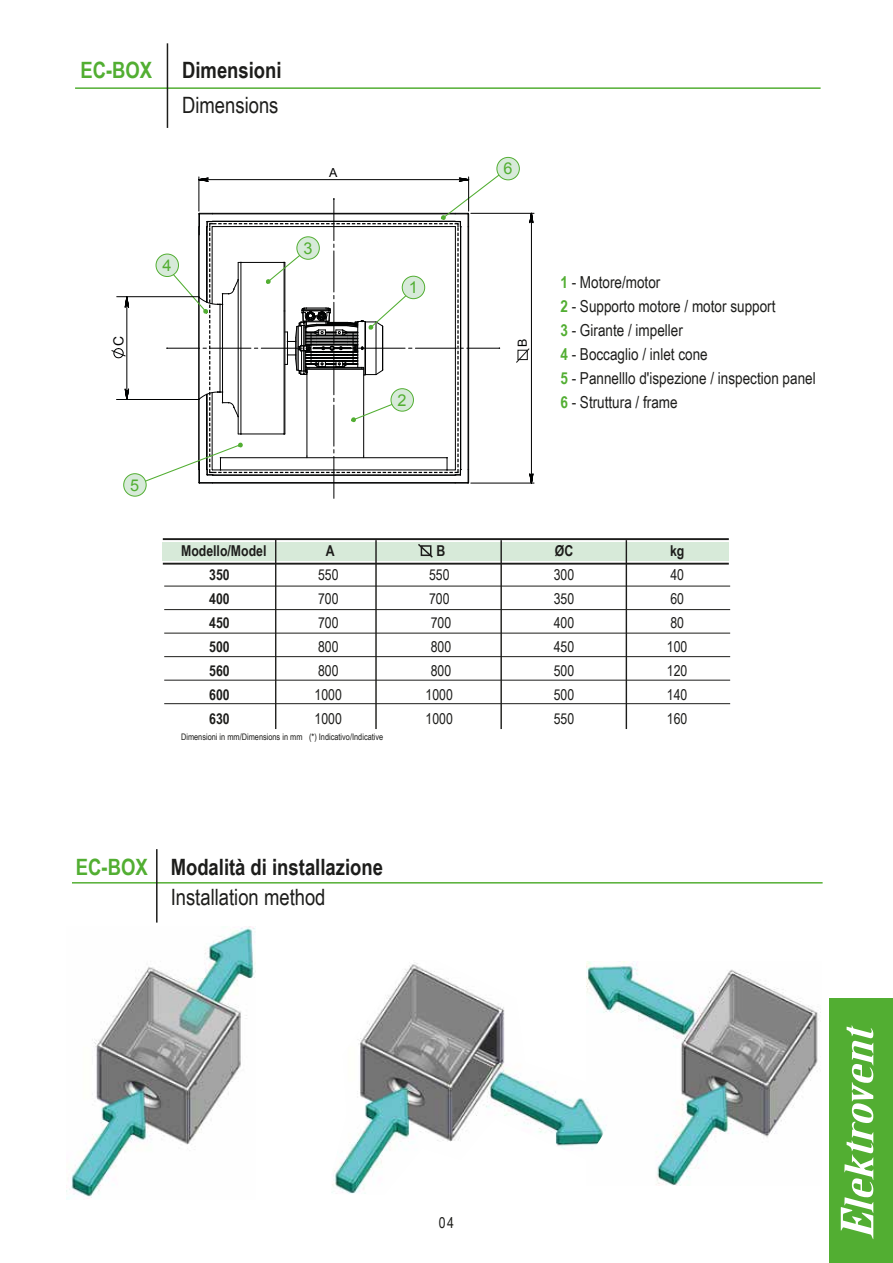
<style>
.page{position:relative;width:893px;height:1263px;background:#fff}
.page>*{position:absolute;margin:0;border:0;box-sizing:border-box;transform-origin:0 0}
.t1{font:700 22.5px/30px "Arial Narrow";color:#1d1d1b}
.t2{font:22.5px "Arial Narrow";color:#1d1d1b}
.t3{font:700 22.5px "Arial Narrow";color:#52ae32}
.t4{font:16.5px/24px "Arial Narrow";color:#1d1d1b}
.t5{font:16.35px "Arial";color:#52ae32}
.t6{font:15px "Arial Narrow";color:#1d1d1b}
.t7{font:700 15px "Arial Narrow";color:#1d1d1b}
.t8{font:13.8px "Arial";color:#000101}
.t9{font:12.45px "Arial";color:#000101}
.t10{font:9px "Arial Narrow";color:#1d1d1b}
.s1{font-weight:700;color:#52ae32}
.s2{color:#52ae32}
.s3{font-weight:400}
</style>
<div class="page">
<hr style="left:75px;top:87px;width:746px;height:2px;background:#52ae32">
<hr style="left:167px;top:43px;width:1px;height:85px;background:#1d1d1b">
<div style="left:829px;top:998px;width:64px;height:265px;background:#52ae32"></div>
<svg style="left:841px;top:1025px;width:32px;height:214px"></svg>
<img style="left:67px;top:927px;width:189px;height:272px">
<img style="left:607px;top:961px;width:214px;height:224px">
<hr style="left:72px;top:882px;width:751px;height:1px;background:#52ae32">
<hr style="left:156px;top:849px;width:2px;height:73px;background:#1d1d1b">
<hr style="left:334px;top:456px;width:1px;height:42px;background:#000101">
<hr style="left:471px;top:483px;width:63px;height:1px;background:#000101">
<hr style="left:471px;top:213px;width:63px;height:1px;background:#000101">
<hr style="left:531px;top:213px;width:1px;height:270px;background:#000101">
<svg style="left:529px;top:471px;width:5px;height:13px"></svg>
<svg style="left:528px;top:213px;width:6px;height:14px"></svg>
<div style="left:497px;top:157px;width:22px;height:23px;background:#d7ead9;border-radius:50%"></div>
<div style="left:497px;top:157px;width:23px;height:23px;border:1px solid #52ae32;border-radius:50%"></div>
<div style="left:124px;top:474px;width:22px;height:22px;background:#d7ead9;border-radius:50%"></div>
<div style="left:123px;top:473px;width:23px;height:23px;border:1px solid #52ae32;border-radius:50%"></div>
<img style="left:332px;top:961px;width:275px;height:233px">
<svg style="left:141px;top:173px;width:360px;height:311px"></svg>
<svg style="left:516px;top:347px;width:15px;height:17px"></svg>
<hr style="left:117px;top:296px;width:82px;height:1px;background:#000101">
<hr style="left:127px;top:297px;width:1px;height:102px;background:#000101">
<hr style="left:116px;top:399px;width:83px;height:1px;background:#000101">
<svg style="left:111px;top:348px;width:19px;height:52px"></svg>
<svg style="left:124px;top:296px;width:7px;height:25px"></svg>
<div style="left:163px;top:542px;width:566px;height:19px;background:#d7ead9"></div>
<hr style="left:375px;top:540px;width:2px;height:189px;background:#1d1d1b">
<hr style="left:500px;top:540px;width:2px;height:189px;background:#1d1d1b">
<hr style="left:626px;top:540px;width:1px;height:189px;background:#1d1d1b">
<hr style="left:163px;top:563px;width:566px;height:2px;background:#1d1d1b">
<hr style="left:163px;top:538px;width:566px;height:2px;background:#1d1d1b">
<hr style="left:275px;top:539px;width:1px;height:190px;background:#1d1d1b">
<hr style="left:164px;top:586px;width:566px;height:1px;background:#1d1d1b">
<hr style="left:164px;top:609px;width:566px;height:1px;background:#1d1d1b">
<hr style="left:164px;top:633px;width:566px;height:1px;background:#1d1d1b">
<hr style="left:164px;top:656px;width:566px;height:1px;background:#1d1d1b">
<hr style="left:164px;top:680px;width:566px;height:1px;background:#1d1d1b">
<hr style="left:164px;top:703px;width:566px;height:1px;background:#1d1d1b">
<svg style="left:418px;top:544px;width:15px;height:14px"></svg>
<h1 class="t3" style="left:80px;top:53px;width:73px">EC-BOX</h1>
<h1 class="t1" style="left:182px;top:54px;width:101px">Dimensioni</h1>
<h1 class="t2" style="left:182px;top:88px;width:98px">Dimensions</h1>
<p class="t9" style="left:329px;top:165px;width:10px">A</p>
<p class="t5" style="left:163px;top:254px;width:11px">4</p>
<p class="t5" style="left:303px;top:237px;width:11px">3</p>
<p class="t8" style="left:110px;top:346px;width:11px;rotate:-90deg">C</p>
<p class="t5" style="left:130px;top:474px;width:11px">5</p>
<p class="t5" style="left:409px;top:277px;width:11px">1</p>
<p class="t5" style="left:398px;top:389px;width:11px">2</p>
<p class="t5" style="left:503px;top:158px;width:11px">6</p>
<p class="t9" style="left:514px;top:347px;width:10px;rotate:-90deg">B</p>
<p class="t4" style="left:560px;top:269px;width:257px"><span class="s1">1</span> - Motore/motor<br><span class="s1">2</span> - Supporto motore / motor support<br><span class="s1">3</span> - Girante / impeller<br><span class="s1">4</span> - Boccaglio / inlet cone<br><span class="s1">5</span> - Pannelllo d'ispezione / inspection panel<br><span class="s1">6</span> - Struttura / frame</p>
<p class="t7" style="left:181px;top:539px;width:87px">Modello/Model</p>
<p class="t7" style="left:326px;top:539px;width:10px">A</p>
<p class="t7" style="left:437px;top:539px;width:10px">B</p>
<p class="t7" style="left:555px;top:539px;width:20px">ØC</p>
<p class="t7" style="left:670px;top:539px;width:16px">kg</p>
<p class="t7" style="left:209px;top:563px;width:22px">350</p>
<p class="t6" style="left:318px;top:564px;width:22px">550</p>
<p class="t6" style="left:429px;top:564px;width:22px">550</p>
<p class="t6" style="left:554px;top:564px;width:22px">300</p>
<p class="t6" style="left:670px;top:564px;width:15px">40</p>
<p class="t7" style="left:209px;top:587px;width:22px">400</p>
<p class="t6" style="left:318px;top:588px;width:22px">700</p>
<p class="t6" style="left:429px;top:588px;width:22px">700</p>
<p class="t6" style="left:554px;top:588px;width:22px">350</p>
<p class="t6" style="left:670px;top:588px;width:15px">60</p>
<p class="t7" style="left:209px;top:611px;width:22px">450</p>
<p class="t6" style="left:318px;top:612px;width:22px">700</p>
<p class="t6" style="left:431px;top:612px;width:22px">700</p>
<p class="t6" style="left:554px;top:612px;width:22px">400</p>
<p class="t6" style="left:670px;top:612px;width:15px">80</p>
<p class="t7" style="left:209px;top:635px;width:22px">500</p>
<p class="t6" style="left:318px;top:636px;width:22px">800</p>
<p class="t6" style="left:431px;top:636px;width:22px">800</p>
<p class="t6" style="left:554px;top:636px;width:22px">450</p>
<p class="t6" style="left:667px;top:636px;width:22px">100</p>
<p class="t7" style="left:209px;top:659px;width:22px">560</p>
<p class="t6" style="left:318px;top:660px;width:22px">800</p>
<p class="t6" style="left:431px;top:660px;width:22px">800</p>
<p class="t6" style="left:554px;top:660px;width:22px">500</p>
<p class="t6" style="left:667px;top:660px;width:22px">120</p>
<p class="t7" style="left:209px;top:683px;width:22px">600</p>
<p class="t6" style="left:315px;top:684px;width:29px">1000</p>
<p class="t6" style="left:426px;top:684px;width:29px">1000</p>
<p class="t6" style="left:554px;top:684px;width:22px">500</p>
<p class="t6" style="left:667px;top:684px;width:22px">140</p>
<p class="t7" style="left:209px;top:707px;width:22px">630</p>
<p class="t6" style="left:315px;top:708px;width:29px">1000</p>
<p class="t6" style="left:426px;top:708px;width:29px">1000</p>
<p class="t6" style="left:554px;top:708px;width:22px">550</p>
<p class="t6" style="left:667px;top:708px;width:22px">160</p>
<p class="t10" style="left:181px;top:731px;width:204px">Dimensioni in mm/Dimensions in mm (*) Indicativo/Indicative</p>
<h1 class="t1" style="left:171px;top:850px;width:214px;text-indent:-95px"><span class="s2">EC-BOX</span> Modalità di installazione<br><span class="s3">Installation method</span></h1>
<p class="t6" style="left:439px;top:1212px;width:17px">04</p>
</div>
